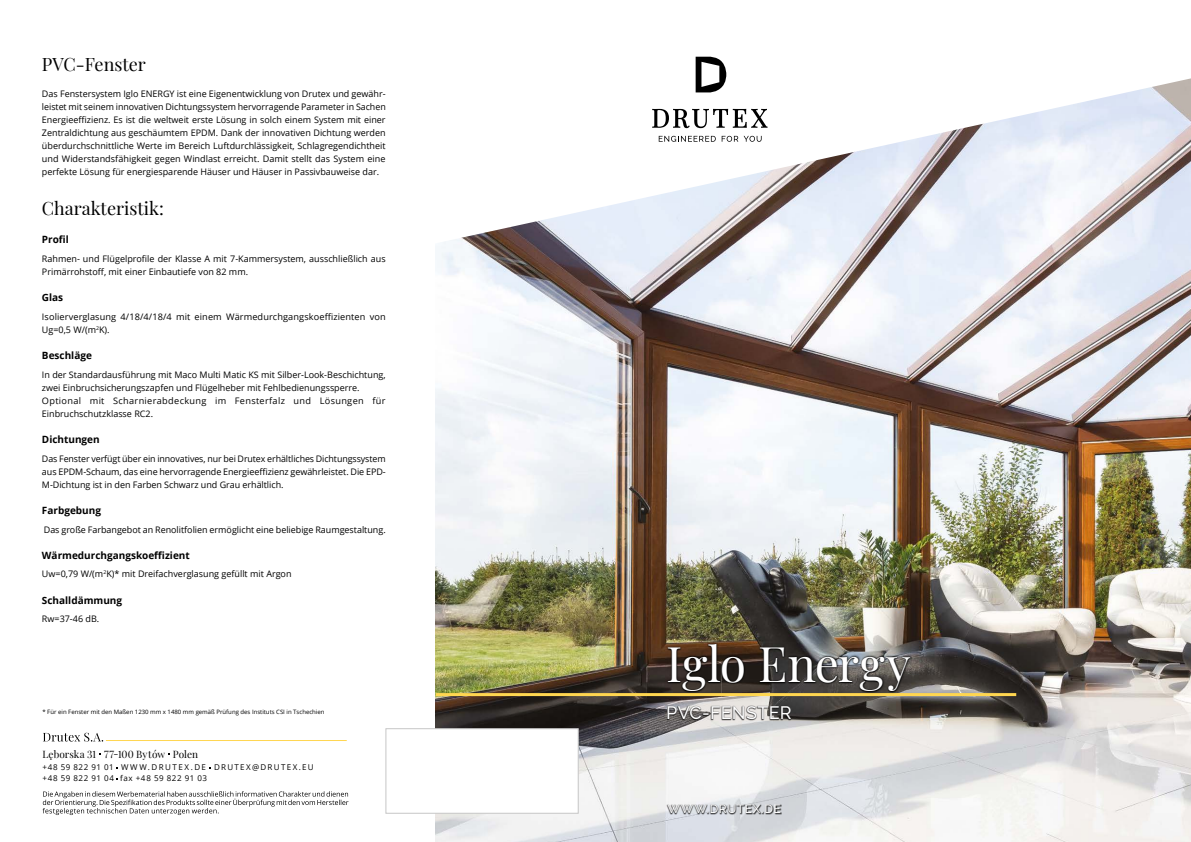
<style>
.page{position:relative;width:1191px;height:842px;background:#fff}
.page>*{position:absolute;margin:0;border:0;box-sizing:border-box;transform-origin:0 0}
.t1{font:48px "Playfair Display";letter-spacing:-.005em;color:#fff}
.t2{font:18px "Playfair Display";color:#000}
.t3{font:500 18px "Raleway";letter-spacing:.01em;color:#fff}
.t4{font:500 12px "Raleway";letter-spacing:.05em;color:#fff}
.t5{font:700 10px "Open Sans";color:#000}
.t6{font:10px "Playfair Display";letter-spacing:.005em;color:#000}
.t7{font:9px/13px "Open Sans";color:#000}
.t8{font:8px/11px "Open Sans";letter-spacing:.105em;color:#000}
.t9{font:6px "Open Sans";color:#000}
</style>
<div class="page">
<img style="left:436px;top:248px;width:755px;height:594px">
<div style="left:666px;top:705px;width:126px;height:16px;background:#000;opacity:.76"></div>
<div style="left:667px;top:705px;width:124px;height:15px;background:#000;opacity:.24"></div>
<div style="left:666px;top:642px;width:246px;height:51px;background:#000;opacity:.76"></div>
<svg style="left:43px;top:791px;width:305px;height:24px"></svg>
<svg style="left:43px;top:733px;width:60px;height:8px"></svg>
<hr style="left:106px;top:740px;width:241px;height:1px;background:#ffd650">
<div style="left:666px;top:804px;width:116px;height:11px;background:#000;opacity:.74"></div>
<svg style="left:435px;top:56px;width:756px;height:192px"></svg>
<div style="left:386px;top:728px;width:192px;height:85px;background:#fff;border:1px solid #c6c6c6"></div>
<hr style="left:436px;top:693px;width:580px;height:3px;background:#ffd650">
<svg style="left:695px;top:57px;width:31px;height:35px"></svg>
<svg style="left:652px;top:109px;width:115px;height:19px"></svg>
<svg style="left:658px;top:136px;width:57px;height:6px"></svg>
<svg style="left:721px;top:136px;width:40px;height:6px"></svg>
<h2 class="t2" style="left:42px;top:50px;width:106px">PVC-Fenster</h2>
<p class="t7" style="left:42px;top:87px;width:345px;text-align:justify">Das Fenstersystem Iglo ENERGY ist eine Eigenentwicklung von Drutex und gewähr&shy;leistet mit seinem innovativen Dichtungssystem hervorragende Parameter in Sachen Energieeffizienz. Es ist die weltweit erste Lösung in solch einem System mit einer Zentraldichtung aus geschäumtem EPDM. Dank der innovativen Dichtung werden überdurchschnittliche Werte im Bereich Luftdurchlässigkeit, Schlagregendichtheit und Widerstandsfähigkeit gegen Windlast erreicht. Damit stellt das System eine perfekte Lösung für energiesparende Häuser und Häuser in Passivbauweise dar.</p>
<h2 class="t2" style="left:42px;top:194px;width:123px">Charakteristik:</h2>
<p class="t5" style="left:42px;top:233px;width:28px">Profil</p>
<p class="t7" style="left:42px;top:252px;width:345px">Rahmen- und Flügelprofile der Klasse A mit 7-Kammersystem, ausschließlich aus<br>Primärrohstoff, mit einer Einbautiefe von 82 mm.</p>
<p class="t5" style="left:42px;top:291px;width:23px">Glas</p>
<p class="t7" style="left:42px;top:310px;width:345px">Isolierverglasung 4/18/4/18/4 mit einem Wärmedurchgangskoeffizienten von<br>Ug=0,5 W/(m<sup>2</sup>K).</p>
<p class="t5" style="left:42px;top:348px;width:51px">Beschläge</p>
<p class="t7" style="left:42px;top:368px;width:345px">In der Standardausführung mit Maco Multi Matic KS mit Silber-Look-Beschichtung, zwei Einbruchsicherungszapfen und Flügelheber mit Fehlbedienungssperre.<br>Optional mit Scharnierabdeckung im Fensterfalz und Lösungen für Einbruchschutzklasse RC2.</p>
<p class="t5" style="left:42px;top:432px;width:59px">Dichtungen</p>
<p class="t7" style="left:42px;top:452px;width:345px;text-align:justify">Das Fenster verfügt über ein innovatives, nur bei Drutex erhältliches Dichtungssystem aus EPDM-Schaum, das eine hervorragende Energieeffizienz gewährleistet. Die EPD-M-Dichtung ist in den Farben Schwarz und Grau erhältlich.</p>
<p class="t5" style="left:42px;top:503px;width:61px">Farbgebung</p>
<p class="t7" style="left:44px;top:522px;width:343px">Das große Farbangebot an Renolitfolien ermöglicht eine beliebige Raumgestaltung.</p>
<p class="t5" style="left:42px;top:548px;width:149px">Wärmedurchgangskoeffizient</p>
<p class="t7" style="left:42px;top:567px;width:251px">Uw=0,79 W/(m<sup>2</sup>K)* mit Dreifachverglasung gefüllt mit Argon</p>
<p class="t5" style="left:42px;top:593px;width:82px">Schalldämmung</p>
<p class="t7" style="left:42px;top:612px;width:59px">Rw=37-46 dB.</p>
<p class="t9" style="left:42px;top:708px;width:283px">* Für ein Fenster mit den Maßen 1230 mm x 1480 mm gemäß Prüfung des Instituts CSI in Tschechien</p>
<p class="t6" style="left:42px;top:746px;width:157px">Lęborska 31 77-100 Bytów Polen</p>
<p class="t8" style="left:42px;top:762px;width:273px">+48 59 822 91 01 WWW.DRUTEX.DE DRUTEX@DRUTEX.EU +48 59 822 91 04 fax +48 59 822 91 03</p>
<h1 class="t1" style="left:666px;top:627px;width:246px">Iglo Energy</h1>
<h2 class="t3" style="left:666px;top:702px;width:127px">PVC-FENSTER</h2>
<h3 class="t4" style="left:667px;top:802px;width:115px">WWW.DRUTEX.DE</h3>
</div>
